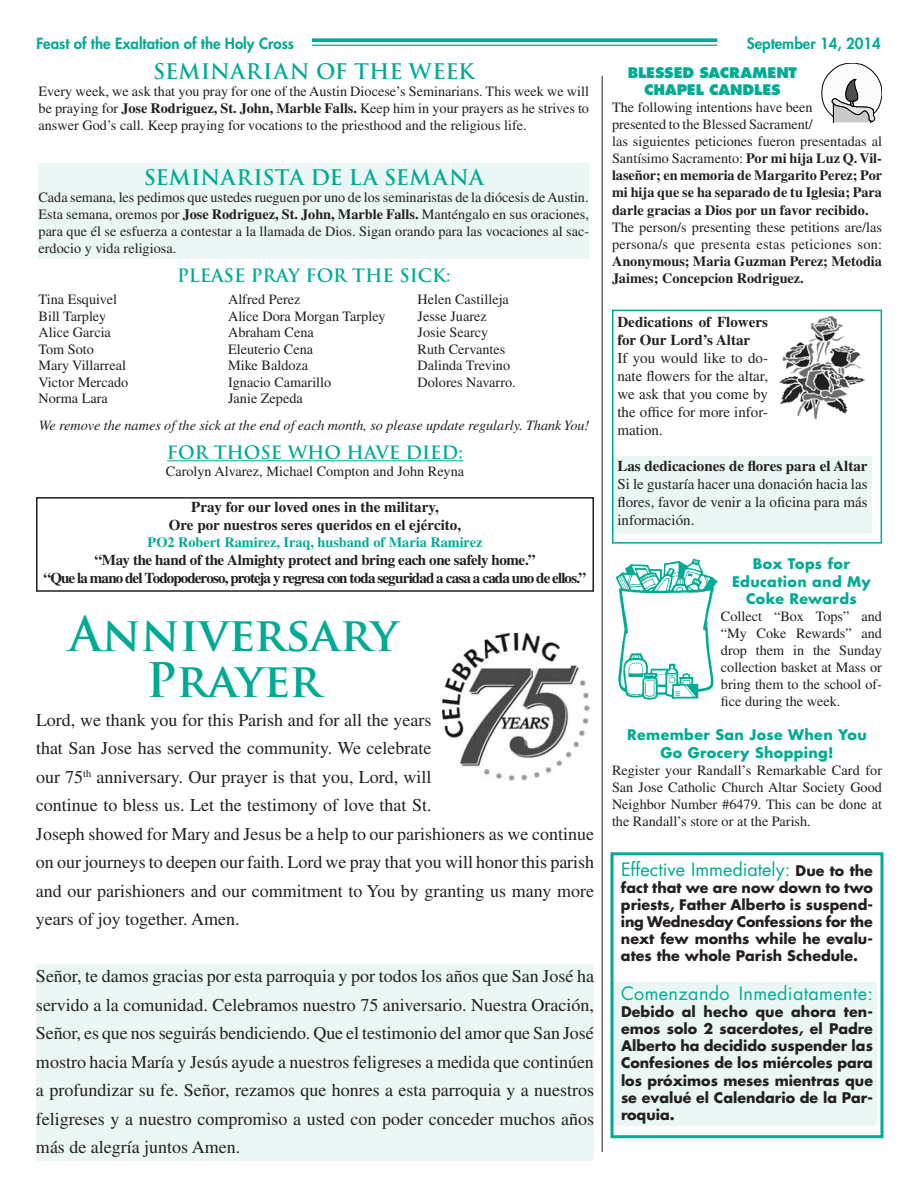
<style>
.page{position:relative;width:918px;height:1188px;background:#fff}
.page>*{position:absolute;margin:0;border:0;box-sizing:border-box;transform-origin:0 0}
.t1{font:700 46.5px/46.5px "Trajan Pro";color:#00ab93;text-align:center}
.t2{font:700 21px "Trajan Pro";letter-spacing:.01em;color:#00ab93}
.t3{font:18px/28.5px "Times LT Std";color:#231f20}
.t4{font:700 18px "Trajan Pro";color:#00ab93}
.t5{font:18px "Futura Std";color:#00ab93}
.t6{font:18px "Futura Std";letter-spacing:.02em;color:#00ab93}
.t7{font:15px/18px "Times LT Std";color:#231f20;text-align:justify}
.t8{font:700 15px/18px "Times LT Std";letter-spacing:-.01em;color:#231f20;text-align:center}
.t9{font:700 15px/18px "Times LT Std";letter-spacing:-.05em;color:#231f20;text-align:center}
.t10{font:800 15px "Futura Std";color:#00ab93}
.t11{font:14.25px/16.5px "Times LT Std";color:#231f20;text-align:justify}
.t12{font:700 14.25px/17.1px "Times LT Std";color:#231f20}
.t13{font:700 14.25px/17.1px "Futura Std";color:#231f20;text-align:justify}
.t14{font:italic 14.25px "Times LT Std";color:#231f20}
.t15{font:700 14.25px/17.1px "Futura";letter-spacing:.025em;color:#00ab93;text-align:center}
.t16{font:700 14.25px "Times LT Std";color:#00ab93}
.t17{font:800 14.25px/17.1px "Futura Std";letter-spacing:-.01em;color:#00ab93;text-align:center}
.s1{font-weight:700}
.s2{font-weight:400}
.s3{font-weight:700;font-size:14.25px;color:#231f20}
</style>
<div class="page">
<div style="left:36px;top:965px;width:558px;height:196px;background:#eaf7f4"></div>
<div style="left:612px;top:982px;width:265px;height:144px;background:#eaf7f4"></div>
<hr style="left:602px;top:76px;width:1px;height:1076px;background:#231f20">
<svg style="left:822px;top:63px;width:60px;height:59px"></svg>
<img style="left:616px;top:558px;width:101px;height:142px">
<svg style="left:312px;top:38px;width:405px;height:4px;fill:#00ab93"></svg>
<hr style="left:312px;top:45px;width:405px;height:1px;background:#00ab93">
<div style="left:38px;top:164px;width:551px;height:95px;background:#eaf7f4"></div>
<hr style="left:167px;top:460px;width:296px;height:1px;background:#00ab93">
<div style="left:36px;top:497px;width:558px;height:95px;border:2px solid #231f20"></div>
<div style="left:612px;top:457px;width:259px;height:77px;background:#eaf7f4"></div>
<div style="left:612px;top:310px;width:270px;height:234px;border:2px solid #00ab93"></div>
<img style="left:779px;top:315px;width:86px;height:105px">
<img style="left:442px;top:633px;width:148px;height:148px">
<div style="left:610px;top:852px;width:274px;height:286px;border:3px solid #00ab93"></div>
<p class="t10" style="left:36px;top:34px;width:259px">Feast of the Exaltation of the Holy Cross</p>
<p class="t10" style="left:747px;top:34px;width:136px">September 14, 2014</p>
<h2 class="t2" style="left:153px;top:58px;width:322px">SEMINARIAN OF THE WEEK</h2>
<p class="t11" style="left:39px;top:82px;width:552px;line-height:17.1px">Every week, we ask that you pray for one of the Austin Diocese’s Seminarians. This week we will be praying for <span class="s1">Jose Rodriguez, St. John, Marble Falls.</span> Keep him in your prayers as he strives to answer God’s call. Keep praying for vocations to the priesthood and the religious life.</p>
<h2 class="t2" style="left:144px;top:164px;width:342px">SEMINARISTA DE LA SEMANA</h2>
<p class="t11" style="left:39px;top:188px;width:552px;line-height:17.1px">Cada semana, les pedimos que ustedes rueguen por uno de los seminaristas de la diócesis de Austin.<br>Esta semana, oremos por <span class="s1">Jose Rodriguez, St. John, Marble Falls.</span> Manténgalo en sus oraciones, para que él se esfuerza a contestar a la llamada de Dios. Sigan orando para las vocaciones al sac&shy;erdocio y vida religiosa.</p>
<p class="t4" style="left:177px;top:264px;width:275px">PLEASE PRAY FOR THE SICK:</p>
<p class="t17" style="left:628px;top:64px;width:171px">BLESSED SACRAMENT<br>CHAPEL CANDLES</p>
<p class="t12" style="left:612px;top:98px;width:272px"><span class="s2">The following intentions have been<br>presented to the Blessed Sacrament/<br>las siguientes peticiones fueron presentadas al Santísimo Sacramento:</span> Por mi hija Luz Q. Vil&shy;laseñor; en memoria de Margarito Perez; Por mi hija que se ha separado de tu Iglesia; Para darle gracias a Dios por un favor recibido.</p>
<p class="t11" style="left:612px;top:218px;width:272px;line-height:17.1px">The person/s presenting these petitions are/las persona/s que presenta estas peticiones son:</p>
<p class="t12" style="left:612px;top:252px;width:271px">Anonymous; Maria Guzman Perez; Metodia<br>Jaimes; Concepcion Rodriguez.</p>
<p class="t11" style="left:39px;top:291px;width:91px;text-align:left">Tina Esquivel<br>Bill Tarpley<br>Alice Garcia<br>Tom Soto<br>Mary Villarreal<br>Victor Mercado<br>Norma Lara</p>
<p class="t11" style="left:228px;top:291px;width:159px;text-align:left">Alfred Perez<br>Alice Dora Morgan Tarpley<br>Abraham Cena<br>Eleuterio Cena<br>Mike Baldoza<br>Ignacio Camarillo<br>Janie Zepeda</p>
<p class="t11" style="left:418px;top:291px;width:100px;text-align:left">Helen Castilleja<br>Jesse Juarez<br>Josie Searcy<br>Ruth Cervantes<br>Dalinda Trevino<br>Dolores Navarro.</p>
<p class="t14" style="left:39px;top:417px;width:552px">We remove the names of the sick at the end of each month, so please update regularly. Thank You!</p>
<p class="t4" style="left:167px;top:441px;width:298px">FOR THOSE WHO HAVE DIED:</p>
<p class="t11" style="left:166px;top:463px;width:300px">Carolyn Alvarez, Michael Compton and John Reyna</p>
<p class="t8" style="left:169px;top:498px;width:294px">Pray for our loved ones in the military,<br>Ore por nuestros seres queridos en el ejército,</p>
<p class="t16" style="left:148px;top:534px;width:336px">PO2 Robert Ramirez, Iraq, husband of Maria Ramirez</p>
<p class="t9" style="left:44px;top:551px;width:544px">“May the hand of the Almighty protect and bring each one safely home.”<br>“Que la mano del Todopoderoso, proteja y regresa con toda seguridad a casa a cada uno de ellos.”</p>
<h1 class="t1" style="left:69px;top:611px;width:331px">Anniversary<br>Prayer</h1>
<p class="t3" style="left:36px;top:705px;width:560px">Lord, we thank you for this Parish and for all the years<br>that San Jose has served the community. We celebrate<br>our 75<sup>th</sup> anniversary. Our prayer is that you, Lord, will<br>continue to bless us. Let the testimony of love that St.<br>Joseph showed for Mary and Jesus be a help to our parishioners as we continue on our journeys to deepen our faith. Lord we pray that you will honor this parish and our parishioners and our commitment to You by granting us many more years of joy together. Amen.</p>
<p class="t3" style="left:36px;top:962px;width:560px;text-align:justify">Señor, te damos gracias por esta parroquia y por todos los años que San José ha servido a la comunidad. Celebramos nuestro 75 aniversario. Nuestra Oración, Señor, es que nos seguirás bendiciendo. Que el testimonio del amor que San José mostro hacia María y Jesús ayude a nuestros feligreses a medida que continúen a profundizar su fe. Señor, rezamos que honres a esta parroquia y a nuestros feligreses y a nuestro compromiso a usted con poder conceder muchos años más de alegría juntos Amen.</p>
<p class="t8" style="left:617px;top:313px;width:152px;text-align:left">Dedications of Flowers for Our Lord’s Altar</p>
<p class="t7" style="left:617px;top:349px;width:152px">If you would like to do&shy;nate flowers for the altar, we ask that you come by the office for more infor&shy;mation.</p>
<p class="t8" style="left:617px;top:457px;width:252px">Las dedicaciones de flores para el Altar</p>
<p class="t7" style="left:617px;top:475px;width:252px">Si le gustaría hacer una donación hacia las flores, favor de venir a la oficina para más información.</p>
<p class="t15" style="left:732px;top:555px;width:140px">Box Tops for<br>Education and My<br>Coke Rewards</p>
<p class="t11" style="left:721px;top:607px;width:163px;line-height:17.1px">Collect “Box Tops” and “My Coke Rewards” and drop them in the Sunday collection basket at Mass or bring them to the school of&shy;fice during the week.</p>
<p class="t15" style="left:627px;top:726px;width:241px">Remember San Jose When You<br>Go Grocery Shopping!</p>
<p class="t11" style="left:612px;top:761px;width:272px;line-height:17.1px">Register your Randall’s Remarkable Card for San Jose Catholic Church Altar Society Good Neighbor Number #6479. This can be done at the Randall’s store or at the Parish.</p>
<p class="t5" style="left:621px;top:858px;width:254px">Effective Immediately: <span class="s3">Due to the</span></p>
<p class="t13" style="left:621px;top:879px;width:253px">fact that we are now down to two priests, Father Alberto is suspend&shy;ing Wednesday Confessions for the next few months while he evalu&shy;ates the whole Parish Schedule.</p>
<p class="t6" style="left:621px;top:982px;width:254px">Comenzando Inmediatamente:</p>
<p class="t13" style="left:621px;top:1003px;width:254px">Debido al hecho que ahora ten&shy;emos solo 2 sacerdotes, el Padre Alberto ha decidido suspender las Confesiones de los miércoles para los próximos meses mientras que se evalué el Calendario de la Par&shy;roquia.</p>
</div>
